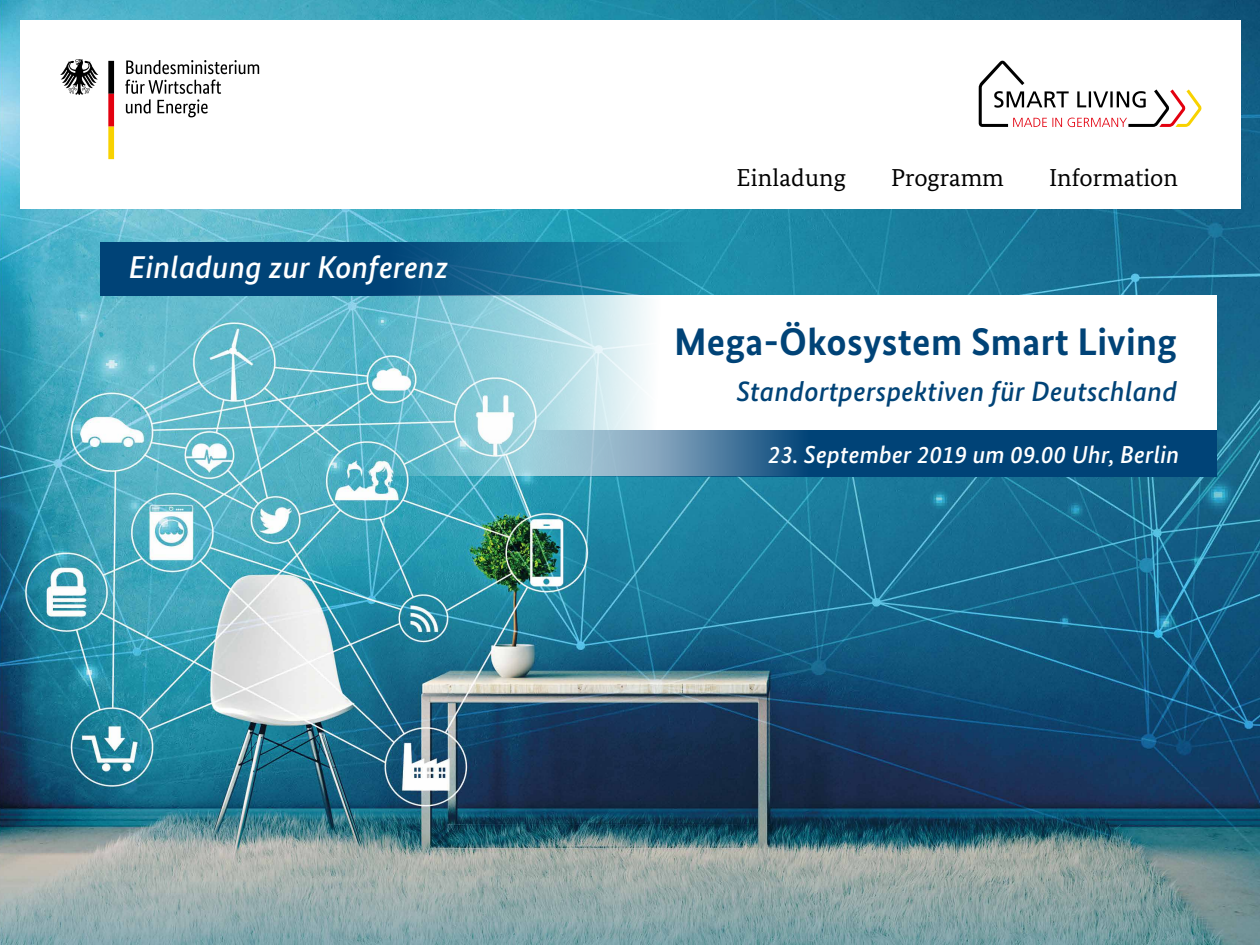
<style>
.page{position:relative;width:1260px;height:945px;background:#fff}
.page>*{position:absolute;margin:0;border:0;box-sizing:border-box;transform-origin:0 0}
.t1{font:700 38.5px "Bundes Sans";letter-spacing:.01em;color:#004377}
.t2{font:italic 500 31.5px "Bundes Sans";letter-spacing:.01em;color:#fff}
.t3{font:italic 500 28px "Bundes Sans";letter-spacing:.01em;color:#004377}
.t4{font:italic 500 24.5px "Bundes Sans";letter-spacing:.01em;color:#fff}
.t5{font:24.5px "Bundes Serif";color:#000}
</style>
<div class="page">
<img style="left:0;top:0;width:1260px;height:945px">
<svg style="left:100px;top:242px;width:648px;height:54px"></svg>
<div style="left:20px;top:20px;width:1220px;height:188px;background:#fff"></div>
<svg style="left:125px;top:60px;width:134px;height:57px"></svg>
<svg style="left:60px;top:59px;width:38px;height:36px"></svg>
<svg style="left:108px;top:61px;width:6px;height:98px"></svg>
<svg style="left:275px;top:296px;width:942px;height:180px"></svg>
<svg style="left:367px;top:430px;width:850px;height:47px"></svg>
<svg style="left:979px;top:60px;width:223px;height:67px"></svg>
<p class="t2" style="left:129px;top:248px;width:321px">Einladung zur Konferenz</p>
<p class="t5" style="left:737px;top:162px;width:111px">Einladung</p>
<p class="t5" style="left:891px;top:162px;width:114px">Programm</p>
<p class="t5" style="left:1049px;top:162px;width:130px">Information</p>
<h1 class="t1" style="left:674px;top:318px;width:504px">Mega-Ökosystem Smart Living</h1>
<p class="t3" style="left:737px;top:374px;width:442px">Standortperspektiven für Deutschland</p>
<p class="t4" style="left:768px;top:439px;width:413px">23. September 2019 um 09.00 Uhr, Berlin</p>
</div>
